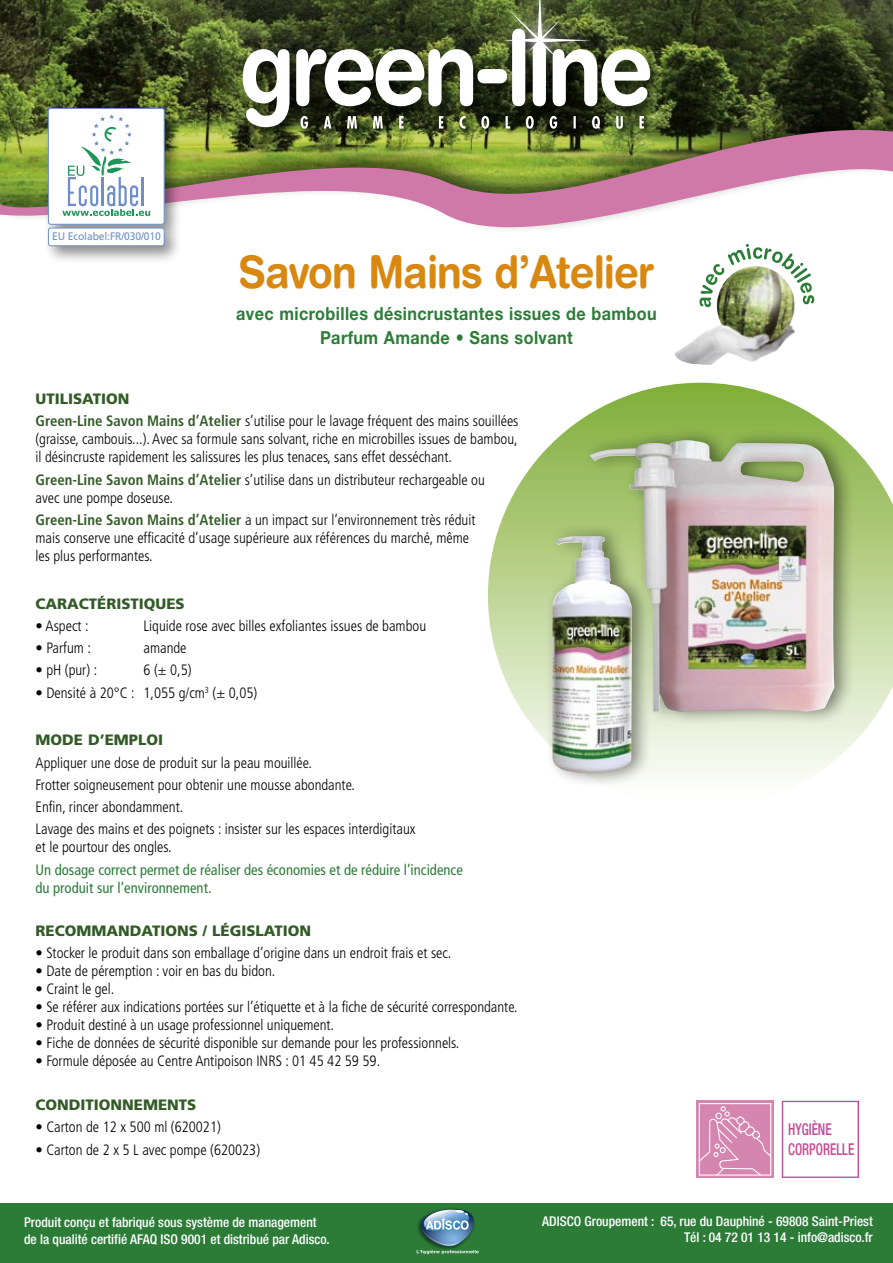
<style>
.page{position:relative;width:893px;height:1263px;background:#fff}
.page>*{position:absolute;margin:0;border:0;box-sizing:border-box;transform-origin:0 0}
.t1{font:700 45px "Helvetica Rounded";letter-spacing:-.025em;color:#d88811;scale:.9 1}
.t2{font:700 18px/23.7px "Helvetica Neue";letter-spacing:.025em;color:#2c7c38;text-align:center;scale:.9 1}
.t3{font:500 condensed 16.35px/19.6px "Helvetica Neue";color:#c74a93;scale:.8 1}
.t4{font:300 condensed 15px/22.2px "Frutiger";color:#000}
.t5{font:condensed 15px/18px "Frutiger";color:#2c7c38}
.t6{font:900 15px "Frutiger";color:#335b28}
.t7{font:500 condensed 13.5px/16.2px "Helvetica Neue";color:#fff;text-align:right}
.t8{font:10.95px "Frutiger";letter-spacing:-.01em;color:#6f8ec8;scale:.95 1}
.s1{font-weight:900;font-stretch:normal;color:#335b28}
.s2{font-weight:700;color:#335b28}
</style>
<div class="page">
<svg style="left:488px;top:383px;width:405px;height:395px"></svg>
<img style="left:0;top:0;width:893px;height:107px">
<div style="left:0;top:107px;width:893px;height:125px;background:#000;opacity:.6"></div>
<svg style="left:0;top:115px;width:893px;height:129px"></svg>
<div style="left:42px;top:102px;width:140px;height:162px;background:#000;opacity:.45"></div>
<div style="left:48px;top:108px;width:116px;height:116px;background:#fff;border-radius:2px"></div>
<div style="left:48px;top:108px;width:117px;height:117px;border:1px solid #6f8ec8;border-radius:2px"></div>
<svg style="left:62px;top:114px;width:88px;height:102px"></svg>
<hr style="left:141px;top:177px;width:3px;height:29px;background:#6f8ec8">
<div style="left:48px;top:228px;width:116px;height:18px;background:#fff;border-radius:2px"></div>
<div style="left:48px;top:228px;width:117px;height:18px;border:1px solid #6f8ec8;border-radius:2px"></div>
<div style="left:0;top:1203px;width:893px;height:60px;background:#2c7c38"></div>
<svg style="left:416px;top:1209px;width:63px;height:45px"></svg>
<div style="left:237px;top:0;width:431px;height:142px;background:#000;opacity:.75"></div>
<svg style="left:243px;top:49px;width:47px;height:78px"></svg>
<svg style="left:296px;top:49px;width:177px;height:57px"></svg>
<div style="left:477px;top:69px;width:30px;height:14px;background:#fff;border-radius:7px"></div>
<img style="left:485px;top:0;width:19px;height:99px">
<svg style="left:504px;top:0;width:146px;height:106px"></svg>
<div style="left:298px;top:113px;width:353px;height:22px;background:#000;opacity:.85"></div>
<img style="left:301px;top:116px;width:343px;height:13px">
<div style="left:696px;top:1101px;width:78px;height:77px;background:#d586af"></div>
<svg style="left:698px;top:1103px;width:74px;height:73px"></svg>
<div style="left:715px;top:1113px;width:7px;height:6px;border:1px solid #fff;border-radius:50%"></div>
<div style="left:782px;top:1101px;width:77px;height:77px;background:#fff;border:1px solid #c74a93"></div>
<div style="left:581px;top:426px;width:272px;height:299px;background:#000;opacity:.45"></div>
<img style="left:589px;top:440px;width:246px;height:272px">
<div style="left:544px;top:521px;width:108px;height:266px;background:#000;opacity:.45"></div>
<img style="left:552px;top:536px;width:80px;height:238px">
<img style="left:675px;top:307px;width:120px;height:58px">
<img style="left:699px;top:244px;width:115px;height:63px">
<p class="t8" style="left:52px;top:230px;width:116px">EU Ecolabel:FR/030/010</p>
<h1 class="t1" style="left:239px;top:245px;width:464px">Savon Mains d’Atelier</h1>
<p class="t2" style="left:236px;top:302px;width:469px">avec microbilles désincrustantes issues de bambou<br>Parfum Amande • Sans solvant</p>
<p class="t4" style="left:36px;top:388px;width:484px"><span class="s1">UTILISATION<br></span><span class="s2">Green-Line Savon Mains d’Atelier</span> s’utilise pour le lavage fréquent des mains souillées</p>
<p class="t4" style="left:36px;top:430px;width:484px;line-height:18px">(graisse, cambouis...). Avec sa formule sans solvant, riche en microbilles issues de bambou, il désincruste rapidement les salissures les plus tenaces, sans effet desséchant.</p>
<p class="t4" style="left:36px;top:471px;width:451px;line-height:18px"><span class="s2">Green-Line Savon Mains d’Atelier</span> s’utilise dans un distributeur rechargeable ou avec une pompe doseuse.</p>
<p class="t4" style="left:36px;top:511px;width:441px;line-height:18px"><span class="s2">Green-Line Savon Mains d’Atelier</span> a un impact sur l’environnement très réduit mais conserve une efficacité d’usage supérieure aux références du marché, même les plus performantes.</p>
<p class="t6" style="left:36px;top:594px;width:89px">CARACTÉRISTI</p>
<p class="t6" style="left:144px;top:594px;width:41px">QUES</p>
<p class="t4" style="left:36px;top:615px;width:55px">• Aspect :</p>
<p class="t4" style="left:144px;top:615px;width:284px">Liquide rose avec billes exfoliantes issues de bambou</p>
<p class="t4" style="left:36px;top:637px;width:57px">• Parfum :</p>
<p class="t4" style="left:144px;top:637px;width:45px">amande</p>
<p class="t4" style="left:36px;top:659px;width:63px">• pH (pur) :</p>
<p class="t4" style="left:144px;top:659px;width:50px">6 (± 0,5)</p>
<p class="t4" style="left:36px;top:681px;width:223px">• Densité à 20°C : 1,055 g/cm<sup>3</sup> (± 0,05)</p>
<p class="t6" style="left:36px;top:731px;width:112px">MODE D’EMPLOI</p>
<p class="t4" style="left:36px;top:752px;width:382px">Appliquer une dose de produit sur la peau mouillée.<br>Frotter soigneusement pour obtenir une mousse abondante.<br>Enfin, rincer abondamment.<br>Lavage des mains et des poignets : insister sur les espaces interdigitaux</p>
<p class="t4" style="left:36px;top:836px;width:138px">et le pourtour des ongles.</p>
<p class="t5" style="left:36px;top:860px;width:429px">Un dosage correct permet de réaliser des économies et de réduire l’incidence du produit sur l’environnement.</p>
<p class="t6" style="left:36px;top:922px;width:11px">REC</p>
<p class="t6" style="left:65px;top:922px;width:187px">OMMANDATIONS / LÉGISLATION</p>
<p class="t4" style="left:36px;top:942px;width:417px">• Stocker le produit dans son emballage d’origine dans un endroit frais et sec.</p>
<p class="t4" style="left:36px;top:960px;width:241px">• Date de péremption : voir en bas du bidon.</p>
<p class="t4" style="left:36px;top:978px;width:80px">• Craint le gel.</p>
<p class="t4" style="left:36px;top:996px;width:484px">• Se référer aux indications portées sur l’étiquette et à la fiche de sécurité correspondante.</p>
<p class="t4" style="left:36px;top:1014px;width:300px">• Produit destiné à un usage professionnel uniquement.</p>
<p class="t4" style="left:36px;top:1032px;width:425px">• Fiche de données de sécurité disponible sur demande pour les professionnels.</p>
<p class="t4" style="left:36px;top:1050px;width:346px">• Formule déposée au Centre Antipoison INRS : 01 45 42 59 59.</p>
<p class="t6" style="left:36px;top:1096px;width:110px">CONDITIONNEME</p>
<p class="t6" style="left:167px;top:1096px;width:31px">NTS</p>
<p class="t4" style="left:36px;top:1116px;width:187px">• Carton de 12 x 500 ml (620021)</p>
<p class="t4" style="left:36px;top:1138px;width:226px">• Carton de 2 x 5 L avec pompe (620023)</p>
<p class="t3" style="left:788px;top:1119px;width:84px">HYGIÈNE<br>CORPORELLE</p>
<p class="t7" style="left:24px;top:1214px;width:307px;text-align:left">Produit conçu et fabriqué sous système de management de la qualité certifié AFAQ ISO 9001 et distribué par Adisco.</p>
<p class="t7" style="left:542px;top:1213px;width:332px">ADISCO Groupement : 65, rue du Dauphiné - 69808 Saint-Priest<br>Tél : 04 72 01 13 14 - info@adisco.fr</p>
</div>
